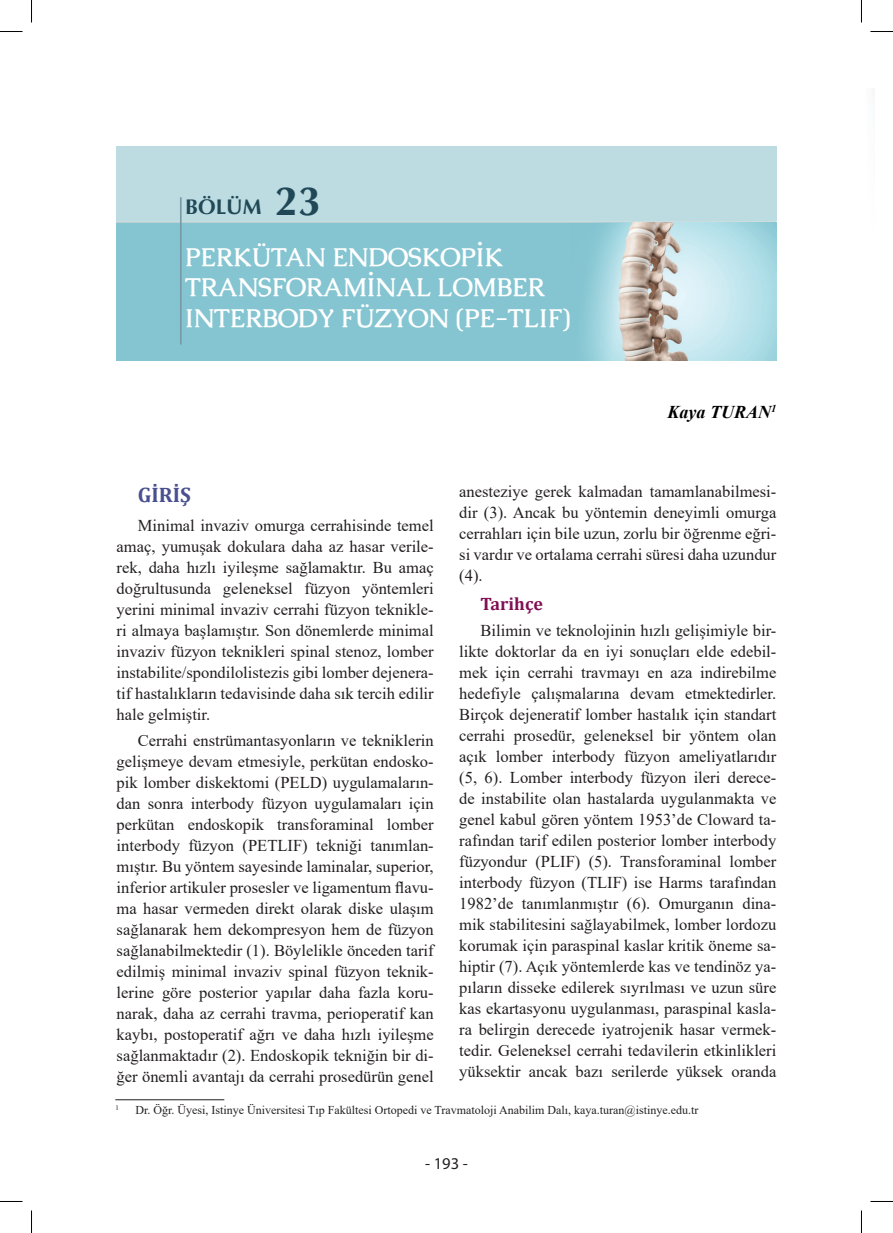
<style>
.page{position:relative;width:893px;height:1233px;background:#fff}
.page>*{position:absolute;margin:0;border:0;box-sizing:border-box;transform-origin:0 0}
.t1{font:700 41.1px "Optima LT";color:#214856}
.t2{font:700 25.5px/30.6px "Caudex";color:#fff}
.t3{font:700 21.15px "Optima LT";color:#214856}
.t4{font:700 21px "Cambria";color:#4a508f}
.t5{font:italic 700 18px "Times New Roman";color:#000001}
.t6{font:700 18px "Cambria";color:#810e54}
.t7{font:16.5px/21px "Times New Roman";color:#231f20;text-align:justify}
.t8{font:16.5px "Myriad Pro";color:#231f20}
.t9{font:12px "Times New Roman";color:#231f20}
.t10{font:7.05px "Times New Roman";color:#231f20}
</style>
<div class="page">
<hr style="left:115px;top:1099px;width:109px;height:1px;background:#231f20">
<div style="left:116px;top:146px;width:660px;height:75px;background:#bcdce2"></div>
<div style="left:116px;top:222px;width:657px;height:138px;background:#84c5d1"></div>
<hr style="left:116px;top:221px;width:660px;height:2px;background:#bbd1d3">
<hr style="left:180px;top:197px;width:1px;height:147px;background:#789ba7">
<img style="left:586px;top:223px;width:190px;height:137px">
<svg style="left:0;top:31px;width:22px;height:1px"></svg>
<svg style="left:870px;top:31px;width:22px;height:1px"></svg>
<svg style="left:0;top:1201px;width:22px;height:1px"></svg>
<svg style="left:870px;top:1201px;width:22px;height:1px"></svg>
<svg style="left:31px;top:0;width:1px;height:23px"></svg>
<svg style="left:31px;top:1210px;width:1px;height:22px"></svg>
<p class="t3" style="left:185px;top:194px;width:78px">BÖLÜM</p>
<h1 class="t1" style="left:275px;top:176px;width:47px">23</h1>
<h2 class="t2" style="left:185px;top:241px;width:386px">PERKÜTAN ENDOSKOPİK<br>TRANSFORAMİNAL LOMBER<br>INTERBODY FÜZYON (PE-TLIF)</h2>
<p class="t5" style="left:667px;top:399px;width:110px">Kaya TURAN<sup>1</sup></p>
<p class="t4" style="left:138px;top:480px;width:54px">GIRIŞ</p>
<p class="t7" style="left:117px;top:514px;width:318px;text-indent:21px">Minimal invaziv omurga cerrahisinde temel amaç, yumuşak dokulara daha az hasar verile&shy;rek, daha hızlı iyileşme sağlamaktır. Bu amaç doğrultusunda geleneksel füzyon yöntemleri yerini minimal invaziv cerrahi füzyon teknikle&shy;ri almaya başlamıştır. Son dönemlerde minimal invaziv füzyon teknikleri spinal stenoz, lomber instabilite/spondilolistezis gibi lomber dejenera&shy;tif hastalıkların tedavisinde daha sık tercih edilir hale gelmiştir.</p>
<p class="t7" style="left:117px;top:729px;width:318px;text-indent:21px">Cerrahi enstrümantasyonların ve tekniklerin gelişmeye devam etmesiyle, perkütan endosko&shy;pik lomber diskektomi (PELD) uygulamaların&shy;dan sonra interbody füzyon uygulamaları için perkütan endoskopik transforaminal lomber interbody füzyon (PETLIF) tekniği tanımlan&shy;mıştır. Bu yöntem sayesinde laminalar, superior, inferior artikuler prosesler ve ligamentum flavu&shy;ma hasar vermeden direkt olarak diske ulaşım sağlanarak hem dekompresyon hem de füzyon sağlanabilmektedir (1). Böylelikle önceden tarif edilmiş minimal invaziv spinal füzyon teknik&shy;lerine göre posterior yapılar daha fazla koru&shy;narak, daha az cerrahi travma, perioperatif kan kaybı, postoperatif ağrı ve daha hızlı iyileşme sağlanmaktadır (2). Endoskopik tekniğin bir di&shy;ğer önemli avantajı da cerrahi prosedürün genel</p>
<p class="t7" style="left:459px;top:480px;width:318px">anesteziye gerek kalmadan tamamlanabilmesi&shy;dir (3). Ancak bu yöntemin deneyimli omurga cerrahları için bile uzun, zorlu bir öğrenme eğri&shy;si vardır ve ortalama cerrahi süresi daha uzundur (4).</p>
<p class="t6" style="left:480px;top:591px;width:64px">Tarihçe</p>
<p class="t7" style="left:459px;top:619px;width:318px;text-indent:21px">Bilimin ve teknolojinin hızlı gelişimiyle bir&shy;likte doktorlar da en iyi sonuçları elde edebil&shy;mek için cerrahi travmayı en aza indirebilme hedefiyle çalışmalarına devam etmektedirler.<br>Birçok dejeneratif lomber hastalık için standart cerrahi prosedür, geleneksel bir yöntem olan açık lomber interbody füzyon ameliyatlarıdır (5, 6). Lomber interbody füzyon ileri derece&shy;de instabilite olan hastalarda uygulanmakta ve genel kabul gören yöntem 1953’de Cloward ta&shy;rafından tarif edilen posterior lomber interbody füzyondur (PLIF) (5). Transforaminal lomber interbody füzyon (TLIF) ise Harms tarafından 1982’de tanımlanmıştır (6). Omurganın dina&shy;mik stabilitesini sağlayabilmek, lomber lordozu korumak için paraspinal kaslar kritik öneme sa&shy;hiptir (7). Açık yöntemlerde kas ve tendinöz ya&shy;pıların disseke edilerek sıyrılması ve uzun süre kas ekartasyonu uygulanması, paraspinal kasla&shy;ra belirgin derecede iyatrojenik hasar vermek&shy;tedir. Geleneksel cerrahi tedavilerin etkinlikleri yüksektir ancak bazı serilerde yüksek oranda</p>
<p class="t10" style="left:115px;top:1102px;width:5px">1</p>
<p class="t9" style="left:135px;top:1101px;width:564px">Dr. Öğr. Üyesi, Istinye Üniversitesi Tıp Fakültesi Ortopedi ve Travmatoloji Anabilim Dalı, kaya.turan@istinye.edu.tr</p>
<p class="t8" style="left:425px;top:1152px;width:44px">- 193 -</p>
</div>
